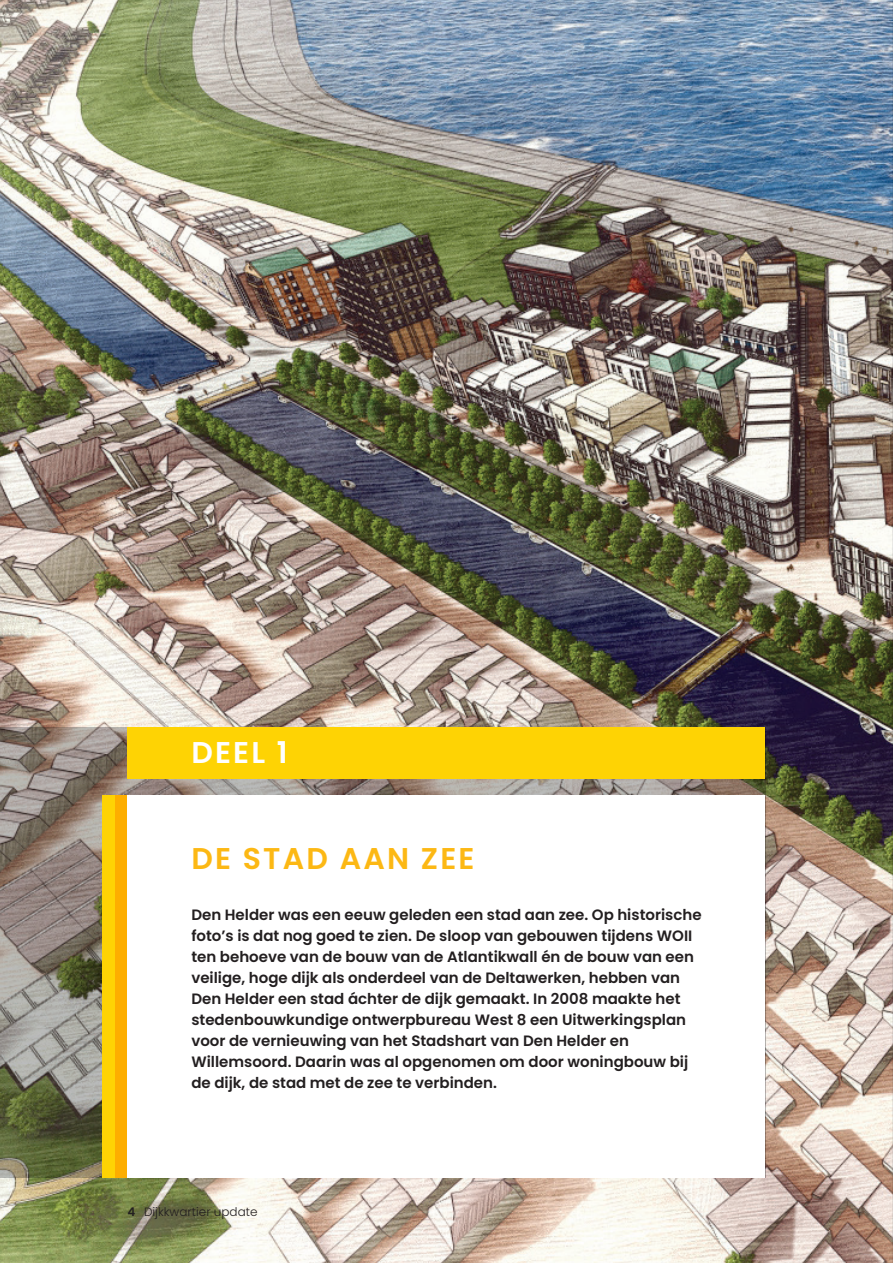
<style>
.page{position:relative;width:893px;height:1263px;background:#fff}
.page>*{position:absolute;margin:0;border:0;box-sizing:border-box;transform-origin:0 0}
.t1{font:600 30px "Poppins";letter-spacing:.075em;color:#fcb814}
.t2{font:600 30px "Poppins";color:#fff}
.t3{font:600 15px/21px "Poppins";color:#231f20}
.t4{font:300 12px "Poppins";color:#231f20}
.s1{font-weight:600}
</style>
<div class="page">
<img style="left:0;top:0;width:892px;height:1263px">
<svg style="left:0;top:727px;width:765px;height:451px"></svg>
<div style="left:102px;top:795px;width:26px;height:383px;background:#fed304"></div>
<div style="left:115px;top:795px;width:13px;height:383px;background:#fdae00"></div>
<div style="left:128px;top:795px;width:637px;height:383px;background:#fff"></div>
<div style="left:128px;top:727px;width:637px;height:51px;background:#fed304"></div>
<hr style="left:892px;top:0;width:1px;height:1263px;background:#e6e7e9">
<h1 class="t2" style="left:191px;top:735px;width:98px">DEEL 1</h1>
<h1 class="t1" style="left:191px;top:841px;width:285px">DE STAD AAN ZEE</h1>
<p class="t3" style="left:191px;top:904px;width:512px">Den Helder was een eeuw geleden een stad aan zee. Op historische foto’s is dat nog goed te zien. De sloop van gebouwen tijdens WOII ten behoeve van de bouw van de Atlantikwall én de bouw van een veilige, hoge dijk als onderdeel van de Deltawerken, hebben van Den Helder een stad áchter de dijk gemaakt. In 2008 maakte het stedenbouwkundige ontwerpbureau West 8 een Uitwerkingsplan voor de vernieuwing van het Stadshart van Den Helder en Willemsoord. Daarin was al opgenomen om door woningbouw bij de dijk, de stad met de zee te verbinden.</p>
<p class="t4" style="left:128px;top:1205px;width:132px"><span class="s1">4</span> Dijkkwartier update</p>
</div>
